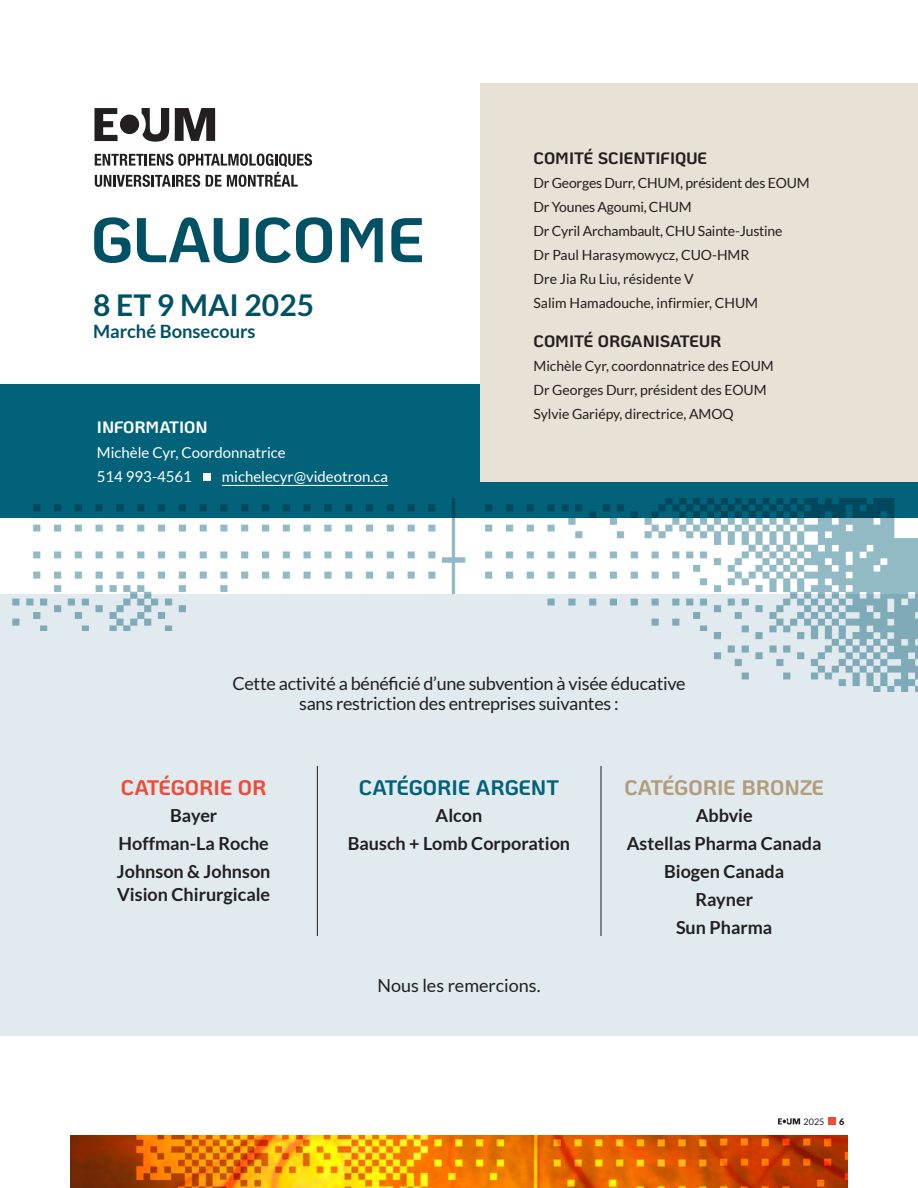
<style>
.page{position:relative;width:918px;height:1188px;background:#fff}
.page>*{position:absolute;margin:0;border:0;box-sizing:border-box;transform-origin:0 0}
.t1{font:700 63px "Ko Ho";color:#015164}
.t2{font:700 30px "Lato";color:#015164}
.Texte_horaire{font:700 21px "Ko Ho";color:#026279}
.Texte_horaire-2{font:700 21px "Ko Ho";color:#b29c7b}
.Texte_horaire-3{font:700 21px "Ko Ho";color:#ef4b38}
.t3{font:700 18.3px "Lato";color:#015164}
.Texte_horaire-4{font:700 18px/22.5px "Lato";color:#231f20}
.Texte_12_15{font:18px/19.5px "Lato";letter-spacing:-.015em;color:#231f20;text-align:center}
.Titre_conférence{font:700 16.5px "Ko Ho";color:#231f20}
.Titre_conférence-2{font:700 16.5px "Ko Ho";color:#fff}
.Texte_horaire-5{font:15px "Lato";color:#fff}
.Texte_horaire-6{font:14.1px/24px "Lato";letter-spacing:-.005em;color:#231f20}
.t4{font:9px "Lato";color:#231f20}
.t5{font:900 9px "Lato";color:#231f20}
</style>
<div class="page">
<div style="left:0;top:594px;width:918px;height:441px;background:#e1eaee"></div>
<hr style="left:317px;top:766px;width:1px;height:170px;background:#231f20">
<hr style="left:601px;top:766px;width:1px;height:170px;background:#231f20">
<img style="left:70px;top:1136px;width:778px;height:52px">
<svg style="left:175px;top:108px;width:40px;height:33px"></svg>
<svg style="left:142px;top:108px;width:27px;height:34px"></svg>
<svg style="left:94px;top:108px;width:24px;height:33px"></svg>
<div style="left:120px;top:115px;width:19px;height:19px;background:#231f20;border-radius:50%"></div>
<svg style="left:95px;top:154px;width:217px;height:33px"></svg>
<div style="left:0;top:384px;width:918px;height:134px;background:#026279"></div>
<div style="left:481px;top:83px;width:437px;height:399px;background:#e8e1d5"></div>
<hr style="left:222px;top:485px;width:166px;height:1px;background:#fff">
<div style="left:203px;top:473px;width:8px;height:8px;background:#fff"></div>
<img style="left:12px;top:498px;width:906px;height:193px">
<div style="left:0;top:632px;width:712px;height:72px;background:#e1eaee"></div>
<div style="left:230px;top:612px;width:415px;height:24px;background:#e1eaee"></div>
<div style="left:192px;top:594px;width:344px;height:30px;background:#e1eaee"></div>
<svg style="left:778px;top:1118px;width:22px;height:7px"></svg>
<div style="left:828px;top:1117px;width:8px;height:8px;background:#ef4b38"></div>
<p class="t1" style="left:91px;top:187px;width:335px">GLAUCOME</p>
<p class="t2" style="left:93px;top:288px;width:223px">8 ET 9 MAI 2025</p>
<p class="t3" style="left:93px;top:321px;width:164px">Marché Bonsecours</p>
<p class="Titre_conférence-2" style="left:97px;top:413px;width:112px">INFORMATION</p>
<p class="Texte_horaire-5" style="left:97px;top:444px;width:190px">Michèle Cyr, Coordonnatrice</p>
<p class="Texte_horaire-5" style="left:97px;top:469px;width:97px">514 993-4561</p>
<p class="Texte_horaire-5" style="left:222px;top:469px;width:168px">michelecyr@videotron.ca</p>
<p class="Titre_conférence" style="left:534px;top:144px;width:175px">COMITÉ SCIENTIFIQUE</p>
<p class="Texte_horaire-6" style="left:534px;top:171px;width:278px">Dr Georges Durr, CHUM, président des EOUM Dr Younes Agoumi, CHUM<br>Dr Cyril Archambault, CHU Sainte-Justine<br>Dr Paul Harasymowycz, CUO-HMR<br>Dre Jia Ru Liu, résidente V<br>Salim Hamadouche, infirmier, CHUM</p>
<p class="Titre_conférence" style="left:534px;top:328px;width:189px">COMITÉ ORGANISATEUR</p>
<p class="Texte_horaire-6" style="left:534px;top:354px;width:242px">Michèle Cyr, coordonnatrice des EOUM<br>Dr Georges Durr, président des EOUM<br>Sylvie Gariépy, directrice, AMOQ</p>
<p class="Texte_12_15" style="left:232px;top:674px;width:455px">Cette activité a bénéficié d’une subvention à visée éducative sans restriction des entreprises suivantes :</p>
<p class="Texte_horaire-3" style="left:121px;top:770px;width:147px">CATÉGORIE OR</p>
<p class="Texte_horaire-4" style="left:170px;top:804px;width:49px">Bayer</p>
<p class="Texte_horaire-4" style="left:119px;top:832px;width:152px">Hoffman-La Roche</p>
<p class="Texte_horaire-4" style="left:117px;top:860px;width:155px">Johnson &amp; Johnson<br>Vision Chirurgicale</p>
<p class="Texte_horaire" style="left:359px;top:770px;width:202px">CATÉGORIE ARGENT</p>
<p class="Texte_horaire-4" style="left:436px;top:804px;width:48px">Alcon</p>
<p class="Texte_horaire-4" style="left:348px;top:832px;width:224px">Bausch + Lomb Corporation</p>
<p class="Texte_12_15" style="left:377px;top:975px;width:165px">Nous les remercions.</p>
<p class="Texte_horaire-2" style="left:625px;top:770px;width:201px">CATÉGORIE BRONZE</p>
<p class="Texte_horaire-4" style="left:696px;top:804px;width:59px">Abbvie</p>
<p class="Texte_horaire-4" style="left:627px;top:832px;width:196px">Astellas Pharma Canada</p>
<p class="Texte_horaire-4" style="left:664px;top:860px;width:122px">Biogen Canada</p>
<p class="Texte_horaire-4" style="left:695px;top:888px;width:59px">Rayner</p>
<p class="Texte_horaire-4" style="left:676px;top:916px;width:98px">Sun Pharma</p>
<p class="t4" style="left:804px;top:1116px;width:22px">2025</p>
<p class="t5" style="left:839px;top:1116px;width:7px">6</p>
</div>
